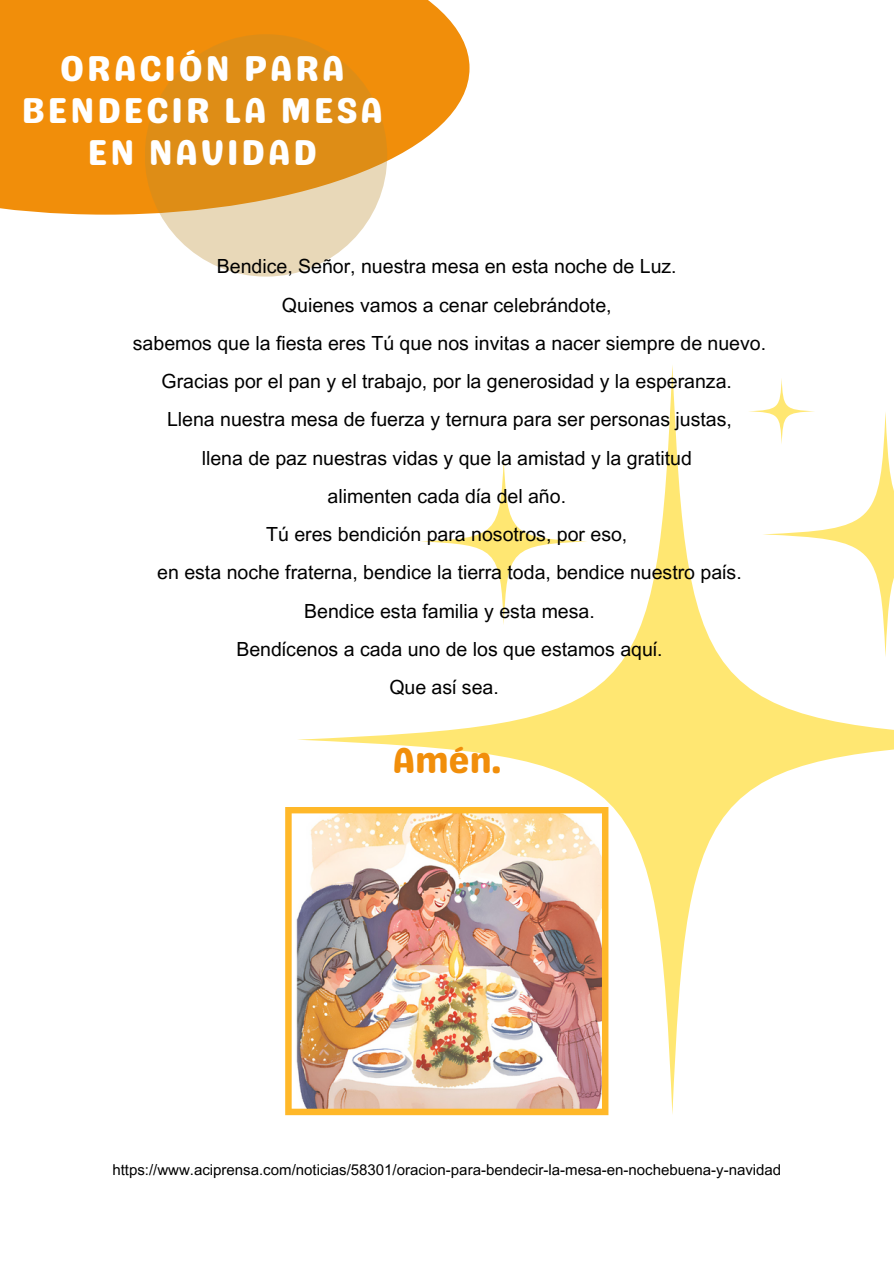
<style>
.page{position:relative;width:894px;height:1264px;background:#fff}
.page>*{position:absolute;margin:0;border:0;box-sizing:border-box;transform-origin:0 0}
.t1{font:36px "Genty Sans";color:#f18e0a}
.t2{font:35.85px/42px "Genty Sans";letter-spacing:.065em;color:#fff;text-align:center}
.t3{font:19.5px "Arial MT Pro";color:#000}
.t4{font:15px "Arial MT Pro";color:#000}
</style>
<div class="page">
<div style="left:0;top:0;width:469px;height:215px;background:#f18e0a"></div>
<svg style="left:145px;top:34px;width:242px;height:242px;background:#e0a245"></svg>
<svg style="left:298px;top:365px;width:595px;height:749px"></svg>
<svg style="left:420px;top:457px;width:167px;height:168px"></svg>
<svg style="left:762px;top:411px;width:131px;height:246px"></svg>
<svg style="left:747px;top:378px;width:68px;height:67px"></svg>
<img style="left:285px;top:807px;width:323px;height:308px">
<h3 class="t2" style="left:22px;top:47px;width:363px">ORACIÓN PARA<br>BENDECIR LA MESA<br>EN NAVIDAD</h3>
<h3 class="t3" style="left:217px;top:259px;width:461px">Bendice, Señor, nuestra mesa en esta noche de Luz.</h3>
<h3 class="t3" style="left:282px;top:297px;width:331px">Quienes vamos a cenar celebrándote,</h3>
<h3 class="t3" style="left:133px;top:336px;width:634px">sabemos que la fiesta eres Tú que nos invitas a nacer siempre de nuevo.</h3>
<h3 class="t3" style="left:161px;top:374px;width:571px">Gracias por el pan y el trabajo, por la generosidad y la esperanza.</h3>
<h3 class="t3" style="left:167px;top:412px;width:566px">Llena nuestra mesa de fuerza y ternura para ser personas justas,</h3>
<h3 class="t3" style="left:202px;top:450px;width:491px">llena de paz nuestras vidas y que la amistad y la gratitud</h3>
<h3 class="t3" style="left:327px;top:489px;width:240px">alimenten cada día del año.</h3>
<h3 class="t3" style="left:266px;top:527px;width:362px">Tú eres bendición para nosotros, por eso,</h3>
<h3 class="t3" style="left:157px;top:565px;width:586px">en esta noche fraterna, bendice la tierra toda, bendice nuestro país.</h3>
<h3 class="t3" style="left:304px;top:603px;width:292px">Bendice esta familia y esta mesa.</h3>
<h3 class="t3" style="left:236px;top:642px;width:427px">Bendícenos a cada uno de los que estamos aquí.</h3>
<p class="t3" style="left:389px;top:680px;width:111px">Que así sea.</p>
<h2 class="t1" style="left:392px;top:739px;width:110px">Amén.</h2>
<p class="t4" style="left:112px;top:1163px;width:670px">https://www.aciprensa.com/noticias/58301/oracion-para-bendecir-la-mesa-en-nochebuena-y-navidad</p>
</div>
